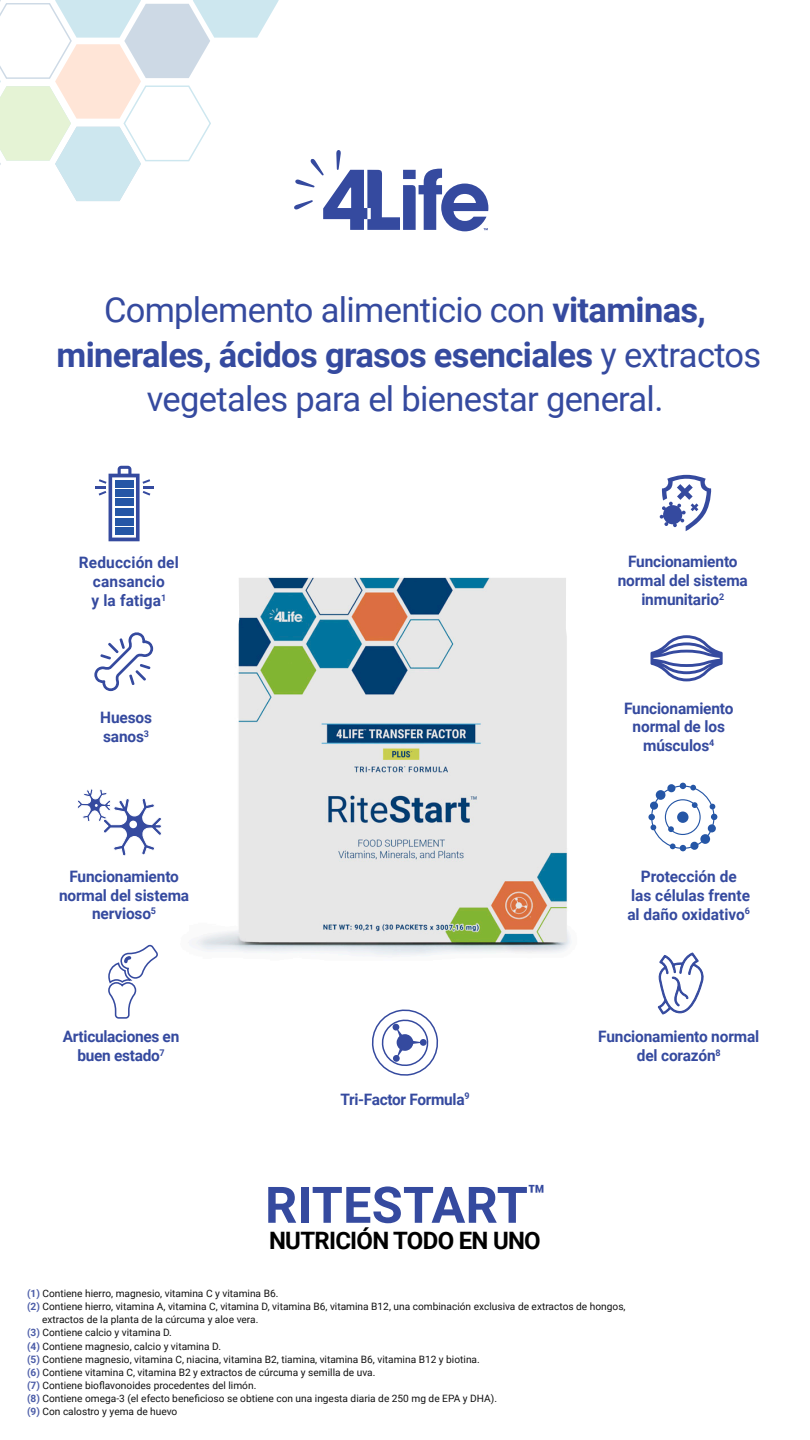
<style>
.page{position:relative;width:810px;height:1440px;background:#fff}
.page>*{position:absolute;margin:0;border:0;box-sizing:border-box;transform-origin:0 0}
.t1{font:700 50.4px "Roboto";letter-spacing:.005em;color:#354a9f}
.t2{font:34.5px/44.2px "Roboto";letter-spacing:-.02em;color:#354a9f;text-align:center}
.t3{font:700 24px "Roboto";letter-spacing:-.03em;color:#000}
.t4{font:700 15.75px/18.8px "Roboto";letter-spacing:-.01em;color:#354a9f;text-align:center}
.t5{font:700 15.75px/19.2px "Roboto";letter-spacing:.01em;color:#354a9f;text-align:center}
.t6{font:10.12px "Roboto";color:#121212}
.s1{font-weight:700}
.s2{font-weight:700;color:#4c5da8}
</style>
<div class="page">
<svg style="left:294px;top:150px;width:194px;height:81px"></svg>
<img style="left:189px;top:577px;width:383px;height:380px">
<svg style="left:648px;top:783px;width:69px;height:68px"></svg>
<svg style="left:108px;top:944px;width:50px;height:75px"></svg>
<svg style="left:77px;top:789px;width:84px;height:67px"></svg>
<svg style="left:657px;top:952px;width:47px;height:63px"></svg>
<svg style="left:651px;top:635px;width:72px;height:46px"></svg>
<svg style="left:94px;top:632px;width:60px;height:60px"></svg>
<svg style="left:660px;top:475px;width:51px;height:56px"></svg>
<svg style="left:95px;top:466px;width:59px;height:75px"></svg>
<div style="left:115px;top:518px;width:18px;height:7px;background:#2556a6"></div>
<div style="left:115px;top:508px;width:18px;height:8px;background:#2556a6"></div>
<div style="left:115px;top:499px;width:18px;height:7px;background:#2556a6"></div>
<div style="left:115px;top:489px;width:18px;height:8px;background:#2556a6"></div>
<div style="left:115px;top:480px;width:18px;height:8px;background:#2556a6"></div>
<svg style="left:371px;top:1009px;width:68px;height:67px"></svg>
<svg style="left:0;top:0;width:279px;height:201px"></svg>
<h2 class="t2" style="left:56px;top:287px;width:706px">Complemento alimenticio con <span class="s1">vitaminas, minerales, ácidos grasos esenciales</span> y extractos vegetales para el bienestar general.</h2>
<h3 class="t5" style="left:79px;top:552px;width:101px">Reducción del cansancio<br>y la fatiga<sup>1</sup></h3>
<h3 class="t4" style="left:100px;top:708px;width:53px;text-align:left">Huesos sanos<sup>3</sup></h3>
<h3 class="t4" style="left:59px;top:866px;width:132px">Funcionamiento normal del sistema nervioso<sup>5</sup></h3>
<h3 class="t4" style="left:618px;top:551px;width:132px;line-height:19.2px">Funcionamiento normal del sistema inmunitario<sup>2</sup></h3>
<h3 class="t4" style="left:624px;top:698px;width:111px">Funcionamiento normal de los músculos<sup>4</sup></h3>
<h3 class="t4" style="left:627px;top:866px;width:124px">Protección de<br>las células frente al daño oxidativo<sup>6</sup></h3>
<h3 class="t4" style="left:63px;top:1027px;width:118px">Articulaciones en buen estado<sup>7</sup></h3>
<h3 class="t4" style="left:598px;top:1027px;width:162px">Funcionamiento normal del corazón<sup>8</sup></h3>
<h3 class="t4" style="left:340px;top:1089px;width:131px">Tri-Factor Formula<sup>9</sup></h3>
<h1 class="t1" style="left:265px;top:1170px;width:282px">RITESTART<sup>™</sup></h1>
<h3 class="t3" style="left:269px;top:1224px;width:273px">NUTRICIÓN TODO EN UNO</h3>
<p class="t6" style="left:27px;top:1287px;width:253px"><span class="s2">(1)</span> Contiene hierro, magnesio, vitamina C y vitamina B6.</p>
<p class="t6" style="left:27px;top:1300px;width:600px"><span class="s2">(2)</span> Contiene hierro, vitamina A, vitamina C, vitamina D, vitamina B6, vitamina B12, una combinación exclusiva de extractos de hongos,</p>
<p class="t6" style="left:42px;top:1313px;width:218px">extractos de la planta de la cúrcuma y aloe vera.</p>
<p class="t6" style="left:27px;top:1326px;width:146px"><span class="s2">(3)</span> Contiene calcio y vitamina D.</p>
<p class="t6" style="left:27px;top:1339px;width:196px"><span class="s2">(4)</span> Contiene magnesio, calcio y vitamina D.</p>
<p class="t6" style="left:27px;top:1352px;width:454px"><span class="s2">(5)</span> Contiene magnesio, vitamina C, niacina, vitamina B2, tiamina, vitamina B6, vitamina B12 y biotina.</p>
<p class="t6" style="left:27px;top:1365px;width:350px"><span class="s2">(6)</span> Contiene vitamina C, vitamina B2 y extractos de cúrcuma y semilla de uva.</p>
<p class="t6" style="left:27px;top:1378px;width:231px"><span class="s2">(7)</span> Contiene bioflavonoides procedentes del limón.</p>
<p class="t6" style="left:27px;top:1391px;width:472px"><span class="s2">(8)</span> Contiene omega-3 (el efecto beneficioso se obtiene con una ingesta diaria de 250 mg de EPA y DHA).</p>
<p class="t6" style="left:27px;top:1404px;width:152px"><span class="s2">(9)</span> Con calostro y yema de huevo</p>
</div>
